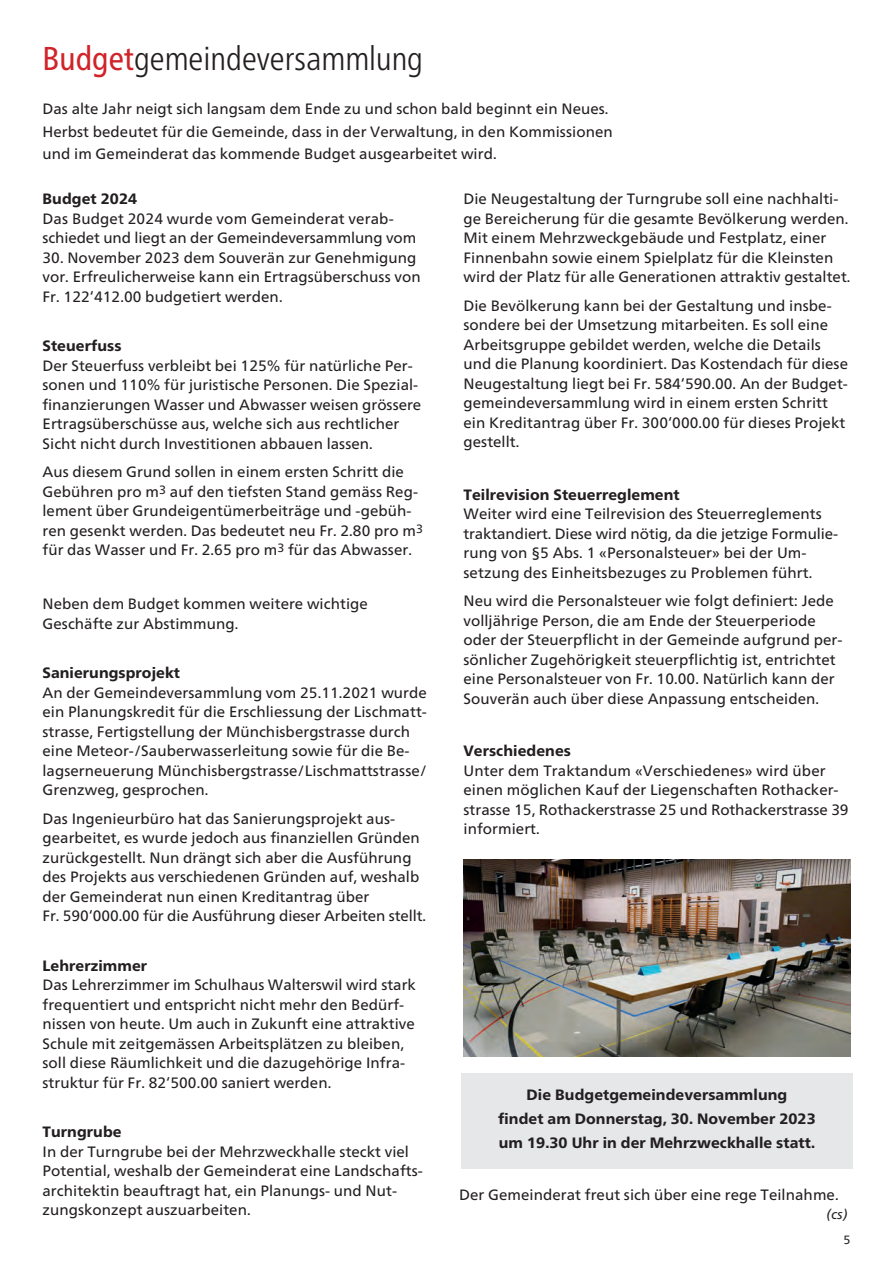
<style>
.page{position:relative;width:893px;height:1263px;background:#fff}
.page>*{position:absolute;margin:0;border:0;box-sizing:border-box;transform-origin:0 0}
.t1{font:300 condensed 33px "Frutiger Neue LT";color:#231f20}
.t2{font:15px/19.5px "Frutiger Neue LT";letter-spacing:.005em;color:#231f20}
.t3{font:800 15px "Frutiger Neue LT";letter-spacing:.005em;color:#231f20}
.t4{font:italic 13.5px "Frutiger Neue LT";color:#231f20}
.t5{font:12px "Frutiger Neue LT";color:#231f20}
.s1{font-weight:400;color:#d1232a}
</style>
<div class="page">
<div style="left:461px;top:1073px;width:392px;height:96px;background:#e6e7e9"></div>
<img style="left:463px;top:859px;width:388px;height:198px">
<p class="t1" style="left:43px;top:39px;width:382px"><span class="s1">Budget</span>gemeindeversammlung</p>
<p class="t2" style="left:43px;top:99px;width:567px">Das alte Jahr neigt sich langsam dem Ende zu und schon bald beginnt ein Neues.</p>
<p class="t2" style="left:43px;top:122px;width:572px">Herbst bedeutet für die Gemeinde, dass in der Verwaltung, in den Kommissionen</p>
<p class="t2" style="left:43px;top:144px;width:456px">und im Gemeinderat das kommende Budget ausgearbeitet wird.</p>
<p class="t3" style="left:43px;top:190px;width:96px">Budget 2024</p>
<p class="t2" style="left:43px;top:209px;width:375px">Das Budget 2024 wurde vom Gemeinderat verab&shy;schiedet und liegt an der Gemeindeversammlung vom</p>
<p class="t2" style="left:43px;top:248px;width:380px">30. November 2023 dem Souverän zur Genehmigung vor. Erfreulicherweise kann ein Ertragsüberschuss von<br>Fr. 122‘412.00 budgetiert werden.</p>
<p class="t3" style="left:43px;top:337px;width:80px">Steuerfuss</p>
<p class="t2" style="left:43px;top:356px;width:380px">Der Steuerfuss verbleibt bei 125% für natürliche Per&shy;sonen und 110% für juristische Personen. Die Spezial&shy;finanzierungen Wasser und Abwasser weisen grössere Ertragsüberschüsse aus, welche sich aus rechtlicher Sicht nicht durch Investitionen abbauen lassen.</p>
<p class="t2" style="left:43px;top:462px;width:382px">Aus diesem Grund sollen in einem ersten Schritt die Gebühren pro m<sup>3</sup> auf den tiefsten Stand gemäss Reg&shy;lement über Grundeigentümerbeiträge und -gebüh&shy;ren gesenkt werden. Das bedeutet neu Fr. 2.80 pro m<sup>3 </sup>für das Wasser und Fr. 2.65 pro m<sup>3</sup> für das Abwasser.</p>
<p class="t2" style="left:43px;top:594px;width:327px">Neben dem Budget kommen weitere wichtige</p>
<p class="t2" style="left:43px;top:614px;width:197px">Geschäfte zur Abstimmung.</p>
<p class="t3" style="left:43px;top:664px;width:139px">Sanierungsprojekt</p>
<p class="t2" style="left:43px;top:683px;width:386px">An der Gemeindeversammlung vom 25.11.2021 wurde ein Planungskredit für die Erschliessung der Lischmatt&shy;strasse, Fertigstellung der Münchisbergstrasse durch eine Meteor-/Sauberwasserleitung sowie für die Be&shy;lagserneuerung Münchisbergstrasse/Lischmattstrasse/ Grenzweg, gesprochen.</p>
<p class="t2" style="left:43px;top:809px;width:379px">Das Ingenieurbüro hat das Sanierungsprojekt aus&shy;gearbeitet, es wurde jedoch aus finanziellen Gründen zurückgestellt. Nun drängt sich aber die Ausführung des Projekts aus verschiedenen Gründen auf, weshalb der Gemeinderat nun einen Kreditantrag über</p>
<p class="t2" style="left:43px;top:906px;width:385px">Fr. 590‘000.00 für die Ausführung dieser Arbeiten stellt.</p>
<p class="t3" style="left:43px;top:956px;width:106px">Lehrerzimmer</p>
<p class="t2" style="left:43px;top:975px;width:375px">Das Lehrerzimmer im Schulhaus Walterswil wird stark frequentiert und entspricht nicht mehr den Bedürf&shy;nissen von heute. Um auch in Zukunft eine attraktive Schule mit zeitgemässen Arbeitsplätzen zu bleiben, soll diese Räumlichkeit und die dazugehörige Infra&shy;struktur für Fr. 82‘500.00 saniert werden.</p>
<p class="t3" style="left:43px;top:1123px;width:81px">Turngrube</p>
<p class="t2" style="left:43px;top:1142px;width:382px">In der Turngrube bei der Mehrzweckhalle steckt viel Potential, weshalb der Gemeinderat eine Landschafts&shy;architektin beauftragt hat, ein Planungs- und Nut&shy;zungskonzept auszuarbeiten.</p>
<p class="t2" style="left:463px;top:189px;width:388px">Die Neugestaltung der Turngrube soll eine nachhalti&shy;ge Bereicherung für die gesamte Bevölkerung werden.<br>Mit einem Mehrzweckgebäude und Festplatz, einer Finnenbahn sowie einem Spielplatz für die Kleinsten wird der Platz für alle Generationen attraktiv gestaltet.</p>
<p class="t2" style="left:463px;top:296px;width:386px">Die Bevölkerung kann bei der Gestaltung und insbe&shy;sondere bei der Umsetzung mitarbeiten. Es soll eine Arbeitsgruppe gebildet werden, welche die Details und die Planung koordiniert. Das Kostendach für diese Neugestaltung liegt bei Fr. 584‘590.00. An der Budget&shy;gemeindeversammlung wird in einem ersten Schritt ein Kreditantrag über Fr. 300‘000.00 für dieses Projekt gestellt.</p>
<p class="t3" style="left:463px;top:485px;width:218px">Teilrevision Steuerreglement</p>
<p class="t2" style="left:463px;top:504px;width:376px">Weiter wird eine Teilrevision des Steuerreglements traktandiert. Diese wird nötig, da die jetzige Formulie&shy;rung von §5 Abs. 1 «Personalsteuer» bei der Um-</p>
<p class="t2" style="left:463px;top:563px;width:350px">setzung des Einheitsbezuges zu Problemen führt.</p>
<p class="t2" style="left:463px;top:591px;width:381px">Neu wird die Personalsteuer wie folgt definiert: Jede volljährige Person, die am Ende der Steuerperiode oder der Steuerpflicht in der Gemeinde aufgrund per&shy;sönlicher Zugehörigkeit steuerpflichtig ist, entrichtet eine Personalsteuer von Fr. 10.00. Natürlich kann der Souverän auch über diese Anpassung entscheiden.</p>
<p class="t3" style="left:463px;top:742px;width:109px">Verschiedenes</p>
<p class="t2" style="left:463px;top:761px;width:387px">Unter dem Traktandum «Verschiedenes» wird über einen möglichen Kauf der Liegenschaften Rothacker&shy;strasse 15, Rothackerstrasse 25 und Rothackerstrasse 39 informiert.</p>
<p class="t3" style="left:527px;top:1085px;width:262px">Die Budgetgemeindeversammlung</p>
<p class="t3" style="left:498px;top:1109px;width:319px">findet am Donnerstag, 30. November 2023</p>
<p class="t3" style="left:499px;top:1133px;width:318px">um 19.30 Uhr in der Mehrzweckhalle statt.</p>
<p class="t2" style="left:459px;top:1184px;width:381px">Der Gemeinderat freut sich über eine rege Teilnahme.</p>
<p class="t4" style="left:827px;top:1206px;width:22px">(cs)</p>
<p class="t5" style="left:843px;top:1232px;width:8px">5</p>
</div>
